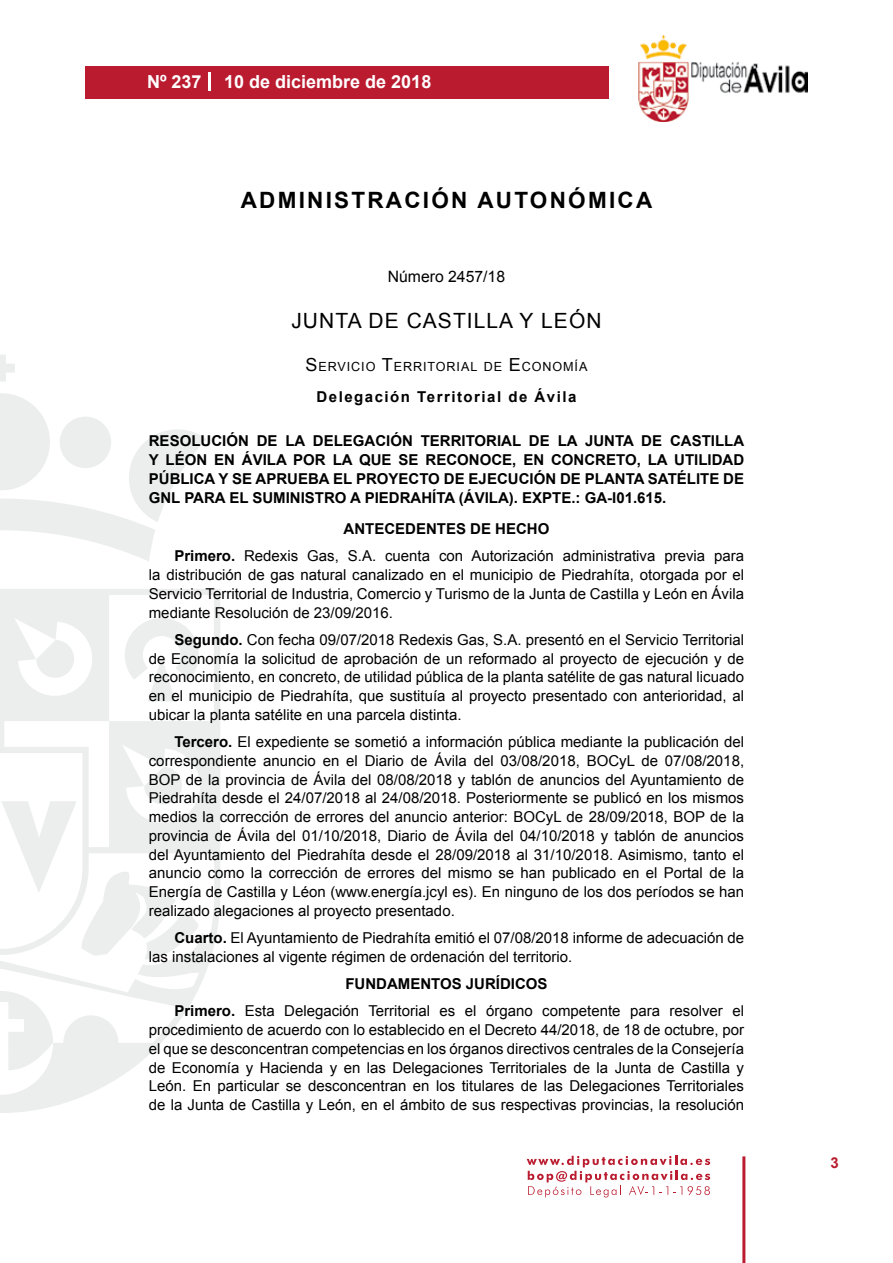
<style>
.page{position:relative;width:893px;height:1263px;background:#fff}
.page>*{position:absolute;margin:0;border:0;box-sizing:border-box;transform-origin:0 0}
.t1{font:700 22.5px "Arial";letter-spacing:.1em;color:#000}
.t2{font:21px "Arial";letter-spacing:.05em;color:#000}
.t3{font:700 18px "Arial";color:#fff}
.t4{font:15.75px "Arial";color:#000}
.t5{font:15px/18.8px "Arial";color:#000;text-align:justify}
.t6{font:700 15px/18.8px "Arial";color:#000;text-align:justify}
.t7{font:700 15px "Arial";letter-spacing:.1em;color:#000}
.t8{font:700 15px "Arial";color:#ba1b2f}
.t9{font:12.6px "Arial";letter-spacing:.07em;color:#000}
.s1{font-size:18px}
.s2{font-weight:700}
</style>
<div class="page">
<svg style="left:527px;top:1156px;width:183px;height:41px"></svg>
<div style="left:85px;top:66px;width:523px;height:33px;background:#ba1b2f"></div>
<img style="left:638px;top:36px;width:170px;height:86px">
<hr style="left:742px;top:1156px;width:3px;height:107px;background:#ba1b2f">
<svg style="left:208px;top:72px;width:2px;height:18px"></svg>
<svg style="left:0;top:355px;width:15px;height:27px"></svg>
<svg style="left:0;top:393px;width:206px;height:168px"></svg>
<svg style="left:0;top:589px;width:220px;height:524px"></svg>
<svg style="left:36px;top:640px;width:40px;height:40px"></svg>
<svg style="left:125px;top:618px;width:74px;height:83px"></svg>
<svg style="left:0;top:991px;width:53px;height:79px"></svg>
<svg style="left:1px;top:767px;width:198px;height:192px"></svg>
<p class="t3" style="left:147px;top:69px;width:56px">Nº 237</p>
<p class="t3" style="left:224px;top:69px;width:209px">10 de diciembre de 2018</p>
<h1 class="t1" style="left:241px;top:185px;width:413px">ADMINISTRACIÓN AUTONÓMICA</h1>
<p class="t4" style="left:388px;top:266px;width:119px">Número 2457/18</p>
<h2 class="t2" style="left:291px;top:307px;width:312px">JUNTA DE CASTILLA Y LEÓN</h2>
<p class="t9" style="left:306px;top:359px;width:283px"><span class="s1">S</span>ERVICIO <span class="s1">T</span>ERRITORIAL DE <span class="s1">E</span>CONOMÍA</p>
<p class="t7" style="left:317px;top:387px;width:261px">Delegación Territorial de Ávila</p>
<p class="t6" style="left:149px;top:432px;width:597px">RESOLUCIÓN DE LA DELEGACIÓN TERRITORIAL DE LA JUNTA DE CASTILLA Y LÉON EN ÁVILA POR LA QUE SE RECONOCE, EN CONCRETO, LA UTILIDAD PÚBLICA Y SE APRUEBA EL PROYECTO DE EJECUCIÓN DE PLANTA SATÉLITE DE GNL PARA EL SUMINISTRO A PIEDRAHÍTA (ÁVILA). EXPTE.: GA-I01.615.</p>
<p class="t5" style="left:174px;top:515px;width:571px;line-height:27.3px;text-indent:169px"><span class="s2">ANTECEDENTES DE HECHO<br>Primero.</span> Redexis Gas, S.A. cuenta con Autorización administrativa previa para</p>
<p class="t5" style="left:149px;top:566px;width:597px">la distribución de gas natural canalizado en el municipio de Piedrahíta, otorgada por el Servicio Territorial de Industria, Comercio y Turismo de la Junta de Castilla y León en Ávila mediante Resolución de 23/09/2016.</p>
<p class="t5" style="left:149px;top:630px;width:597px;text-indent:26px"><span class="s2">Segundo.</span> Con fecha 09/07/2018 Redexis Gas, S.A. presentó en el Servicio Territorial de Economía la solicitud de aprobación de un reformado al proyecto de ejecución y de reconocimiento, en concreto, de utilidad pública de la planta satélite de gas natural licuado en el municipio de Piedrahíta, que sustituía al proyecto presentado con anterioridad, al ubicar la planta satélite en una parcela distinta.</p>
<p class="t5" style="left:149px;top:733px;width:597px;text-indent:26px"><span class="s2">Tercero.</span> El expediente se sometió a información pública mediante la publicación del correspondiente anuncio en el Diario de Ávila del 03/08/2018, BOCyL de 07/08/2018, BOP de la provincia de Ávila del 08/08/2018 y tablón de anuncios del Ayuntamiento de Piedrahíta desde el 24/07/2018 al 24/08/2018. Posteriormente se publicó en los mismos medios la corrección de errores del anuncio anterior: BOCyL de 28/09/2018, BOP de la provincia de Ávila del 01/10/2018, Diario de Ávila del 04/10/2018 y tablón de anuncios del Ayuntamiento del Piedrahíta desde el 28/09/2018 al 31/10/2018. Asimismo, tanto el anuncio como la corrección de errores del mismo se han publicado en el Portal de la Energía de Castilla y Léon (www.energía.jcyl es). En ninguno de los dos períodos se han realizado alegaciones al proyecto presentado.</p>
<p class="t5" style="left:149px;top:929px;width:597px;text-indent:26px"><span class="s2">Cuarto.</span> El Ayuntamiento de Piedrahíta emitió el 07/08/2018 informe de adecuación de las instalaciones al vigente régimen de ordenación del territorio.</p>
<p class="t5" style="left:174px;top:970px;width:571px;line-height:27.3px;text-indent:171px"><span class="s2">FUNDAMENTOS JURÍDICOS<br>Primero.</span> Esta Delegación Territorial es el órgano competente para resolver el</p>
<p class="t5" style="left:149px;top:1021px;width:597px">procedimiento de acuerdo con lo establecido en el Decreto 44/2018, de 18 de octubre, por el que se desconcentran competencias en los órganos directivos centrales de la Consejería de Economía y Hacienda y en las Delegaciones Territoriales de la Junta de Castilla y León. En particular se desconcentran en los titulares de las Delegaciones Territoriales de la Junta de Castilla y León, en el ámbito de sus respectivas provincias, la resolución</p>
<p class="t8" style="left:831px;top:1153px;width:10px">3</p>
</div>
